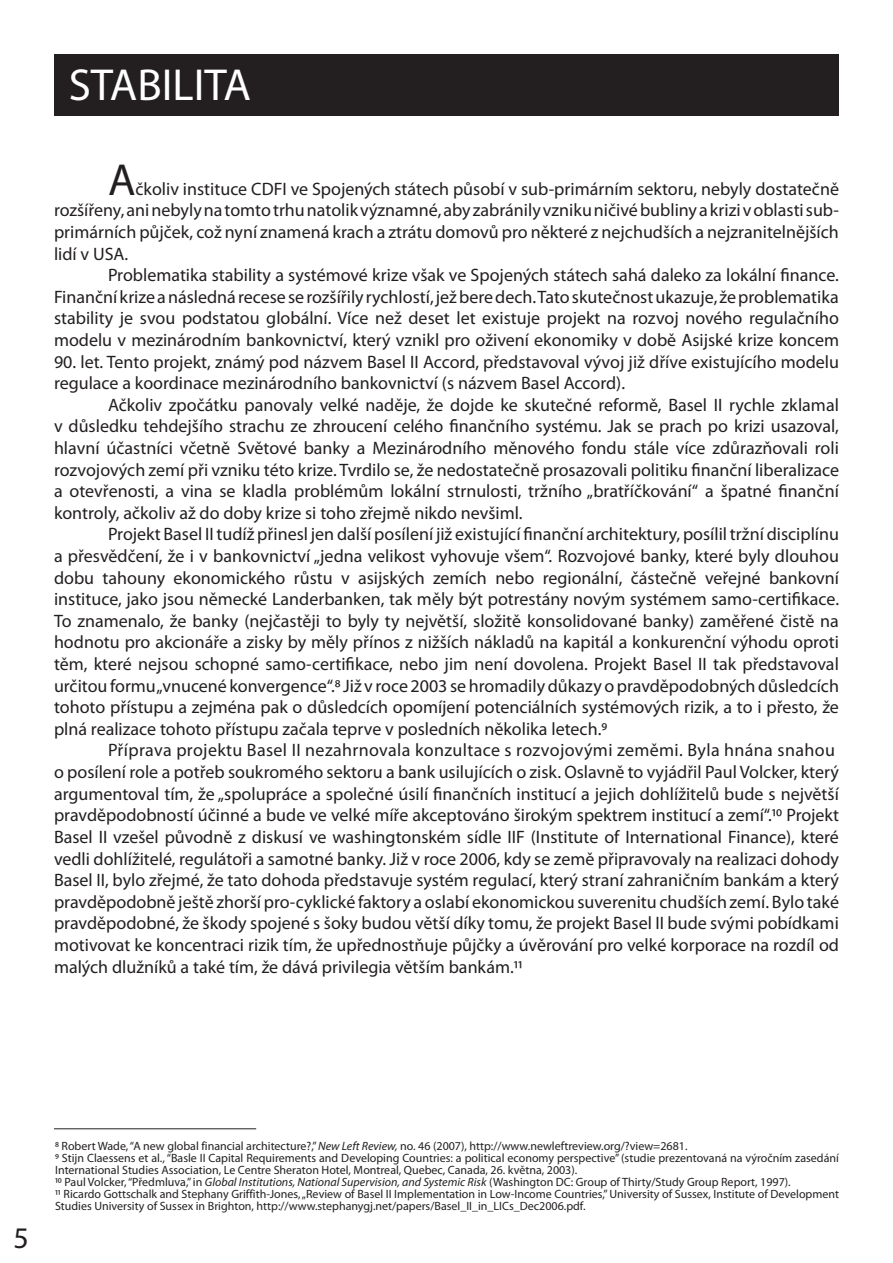
<style>
.page{position:relative;width:893px;height:1263px;background:#fff}
.page>*{position:absolute;margin:0;border:0;box-sizing:border-box;transform-origin:0 0}
.t1{font:45px "Myriad Pro";color:#fff}
.t2{font:45px "Myriad Pro";color:#231f20}
.t3{font:30px "Myriad Pro";color:#231f20}
.t4{font:18px/21.6px "Myriad Pro";color:#231f20;text-align:justify}
.t5{font:12px/12px "Myriad Pro";color:#231f20}
.s1{font-style:italic}
</style>
<div class="page">
<hr style="left:54px;top:1128px;width:202px;height:1px;background:#231f20">
<div style="left:54px;top:54px;width:785px;height:61px;background:#231f20"></div>
<h1 class="t1" style="left:69px;top:57px;width:184px">STABILITA</h1>
<h1 class="t2" style="left:108px;top:152px;width:29px">A</h1>
<p class="t4" style="left:54px;top:178px;width:786px;text-indent:82px">čkoliv instituce CDFI ve Spojených státech působí v sub-primárním sektoru, nebyly dostatečně rozšířeny, ani nebyly na tomto trhu natolik významné, aby zabránily vzniku ničivé bubliny a krizi v oblasti sub&shy;primárních půjček, což nyní znamená krach a ztrátu domovů pro některé z nejchudších a nejzranitelnějších lidí v USA.</p>
<p class="t4" style="left:54px;top:264px;width:786px;text-indent:54px">Problematika stability a systémové krize však ve Spojených státech sahá daleko za lokální finance.<br>Finanční krize a následná recese se rozšířily rychlostí, jež bere dech. Tato skutečnost ukazuje, že problematika stability je svou podstatou globální. Více než deset let existuje projekt na rozvoj nového regulačního modelu v mezinárodním bankovnictví, který vznikl pro oživení ekonomiky v době Asijské krize koncem</p>
<p class="t4" style="left:54px;top:350px;width:786px">90. let. Tento projekt, známý pod názvem Basel II Accord, představoval vývoj již dříve existujícího modelu regulace a koordinace mezinárodního bankovnictví (s názvem Basel Accord).</p>
<p class="t4" style="left:54px;top:394px;width:786px;text-indent:54px">Ačkoliv zpočátku panovaly velké naděje, že dojde ke skutečné reformě, Basel II rychle zklamal v důsledku tehdejšího strachu ze zhroucení celého finančního systému. Jak se prach po krizi usazoval, hlavní účastníci včetně Světové banky a Mezinárodního měnového fondu stále více zdůrazňovali roli rozvojových zemí při vzniku této krize. Tvrdilo se, že nedostatečně prosazovali politiku finanční liberalizace a otevřenosti, a vina se kladla problémům lokální strnulosti, tržního „bratříčkování“ a špatné finanční kontroly, ačkoliv až do doby krize si toho zřejmě nikdo nevšiml.</p>
<p class="t4" style="left:54px;top:523px;width:787px;text-indent:54px">Projekt Basel II tudíž přinesl jen další posílení již existující finanční architektury, posílil tržní disciplínu a přesvědčení, že i v bankovnictví „jedna velikost vyhovuje všem“. Rozvojové banky, které byly dlouhou dobu tahouny ekonomického růstu v asijských zemích nebo regionální, částečně veřejné bankovní instituce, jako jsou německé Landerbanken, tak měly být potrestány novým systémem samo-certifikace.<br>To znamenalo, že banky (nejčastěji to byly ty největší, složitě konsolidované banky) zaměřené čistě na hodnotu pro akcionáře a zisky by měly přínos z nižších nákladů na kapitál a konkurenční výhodu oproti těm, které nejsou schopné samo-certifikace, nebo jim není dovolena. Projekt Basel II tak představoval určitou formu „vnucené konvergence“.8 Již v roce 2003 se hromadily důkazy o pravděpodobných důsledcích tohoto přístupu a zejména pak o důsledcích opomíjení potenciálních systémových rizik, a to i přesto, že plná realizace tohoto přístupu začala teprve v posledních několika letech.9</p>
<p class="t4" style="left:54px;top:739px;width:786px;text-align:left;text-indent:54px">Příprava projektu Basel II nezahrnovala konzultace s rozvojovými zeměmi. Byla hnána snahou o posílení role a potřeb soukromého sektoru a bank usilujících o zisk. Oslavně to vyjádřil Paul Volcker, který argumentoval tím, že „spolupráce a společné úsilí finančních institucí a jejich dohlížitelů bude s největší pravděpodobností účinné a bude ve velké míře akceptováno širokým spektrem institucí a zemí“.10 Projekt Basel II vzešel původně z diskusí ve washingtonském sídle IIF (Institute of International Finance), které vedli dohlížitelé, regulátoři a samotné banky. Již v roce 2006, kdy se země připravovaly na realizaci dohody Basel II, bylo zřejmé, že tato dohoda představuje systém regulací, který straní zahraničním bankám a který pravděpodobně ještě zhorší pro-cyklické faktory a oslabí ekonomickou suverenitu chudších zemí. Bylo také pravděpodobné, že škody spojené s šoky budou větší díky tomu, že projekt Basel II bude svými pobídkami motivovat ke koncentraci rizik tím, že upřednostňuje půjčky a úvěrování pro velké korporace na rozdíl od malých dlužníků a také tím, že dává privilegia větším bankám.11</p>
<h2 class="t3" style="left:13px;top:1219px;width:17px">5</h2>
<p class="t5" style="left:55px;top:1139px;width:785px">8 Robert Wade, “A new global financial architecture?,” <span class="s1">New Left Review,</span> no. 46 (2007), http://www.newleftreview.org/?view=2681.<br>9 Stijn Claessens et al., “Basle II Capital Requirements and Developing Countries: a political economy perspective” (studie prezentovaná na výročním zasedání International Studies Association, Le Centre Sheraton Hotel, Montreal, Quebec, Canada, 26. května, 2003).<br>10 Paul Volcker, “Předmluva,” in <span class="s1">Global Institutions, National Supervision, and Systemic Risk</span> (Washington DC: Group of Thirty/Study Group Report, 1997).<br>11 Ricardo Gottschalk and Stephany Griffith-Jones, „Review of Basel II Implementation in Low-Income Countries,” University of Sussex, Institute of Development Studies University of Sussex in Brighton, http://www.stephanygj.net/papers/Basel_II_in_LICs_Dec2006.pdf.</p>
</div>
